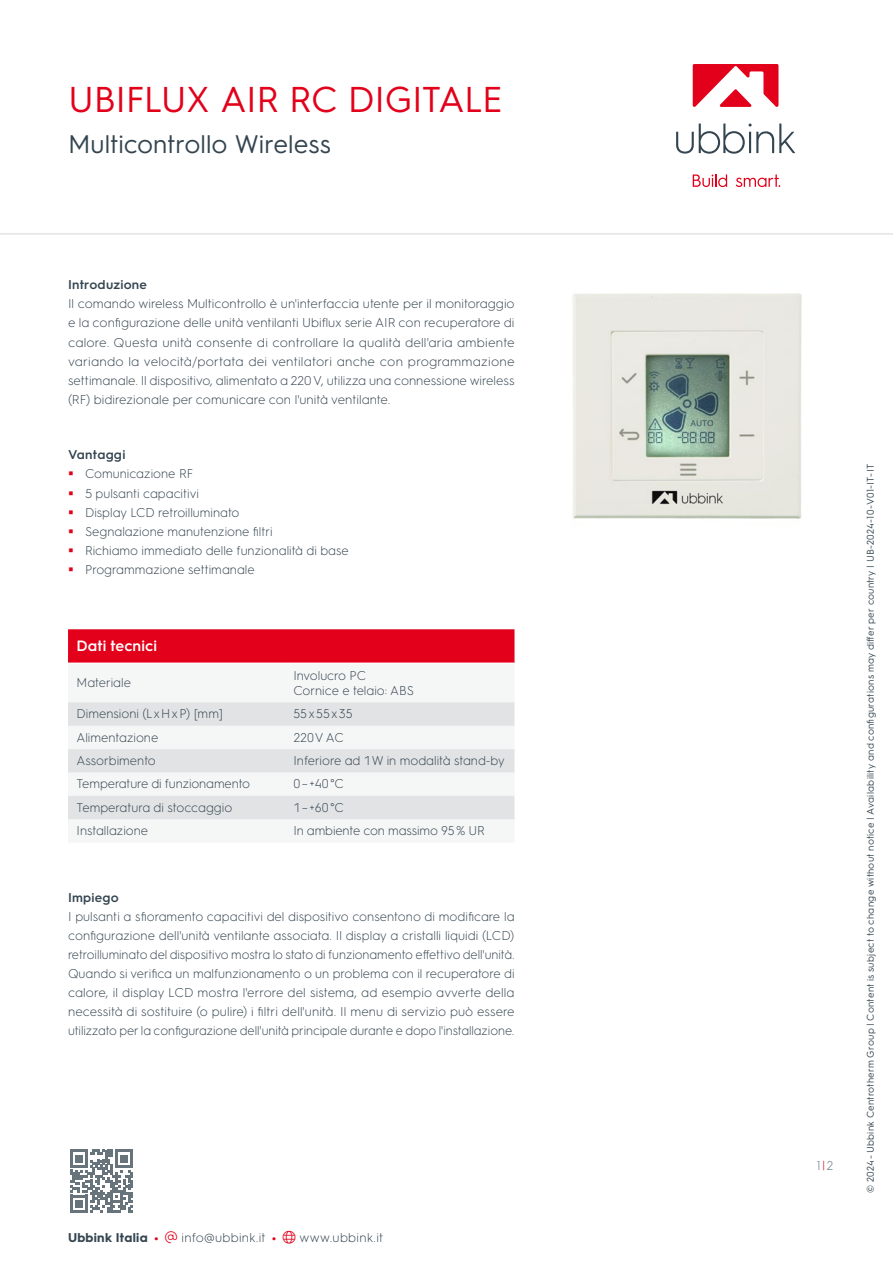
<style>
.page{position:relative;width:893px;height:1263px;background:#fff}
.page>*{position:absolute;margin:0;border:0;box-sizing:border-box;transform-origin:0 0}
.t1{font:36px "HGS3";letter-spacing:-.02em;color:#e2001a}
.t2{font:25.5px "HGS3";color:#344550}
.t3{font:600 15px "HGS3";letter-spacing:.005em;color:#fff}
.t4{font:300 12.75px/19.2px "HGS3";color:#344550;text-align:justify}
.t5{font:300 12.75px "HGS3";letter-spacing:.02em;color:#344550}
.t6{font:600 12.75px "HGS3";letter-spacing:.02em;color:#344550}
.t7{font:700 12.75px "HGS3";letter-spacing:.02em;color:#344550}
.t8{font:300 12.75px "HGS3";color:#67747c}
.t9{font:9.75px "HGS3";letter-spacing:.03em;color:#344550}
.s1{color:#e2001a}
.s2{font-weight:700;color:#e2001a}
</style>
<div class="page">
<svg style="left:676px;top:124px;width:119px;height:30px"></svg>
<svg style="left:693px;top:174px;width:34px;height:13px"></svg>
<svg style="left:736px;top:174px;width:44px;height:13px"></svg>
<svg style="left:693px;top:64px;width:85px;height:43px"></svg>
<hr style="left:0;top:233px;width:893px;height:2px;background:#e1e3e5">
<svg style="left:70px;top:1150px;width:63px;height:62px"></svg>
<img style="left:572px;top:293px;width:230px;height:226px">
<div style="left:68px;top:629px;width:446px;height:33px;background:#e2001a"></div>
<svg style="left:68px;top:819px;width:446px;height:1px"></svg>
<svg style="left:68px;top:702px;width:446px;height:117px;fill:#e1e3e5"></svg>
<h1 class="t1" style="left:68px;top:74px;width:436px">UBIFLUX AIR RC DIGITALE</h1>
<h2 class="t2" style="left:68px;top:126px;width:265px">Multicontrollo Wireless</h2>
<p class="t6" style="left:68px;top:276px;width:81px">Introduzione</p>
<p class="t4" style="left:68px;top:293px;width:448px">Il comando wireless Multicontrollo è un'interfaccia utente per il monitoraggio e la configurazione delle unità ventilanti Ubiflux serie AIR con recuperatore di calore. Questa unità consente di controllare la qualità dell'aria ambiente variando la velocità/portata dei ventilatori anche con programmazione settimanale. Il dispositivo, alimentato a 220 V, utilizza una connessione wireless (RF) bidirezionale per comunicare con l'unità ventilante.</p>
<p class="t6" style="left:68px;top:446px;width:59px">Vantaggi</p>
<p class="t4" style="left:68px;top:464px;width:127px"><span class="s1">▪</span> Comunicazione RF</p>
<p class="t4" style="left:68px;top:483px;width:132px"><span class="s1">▪</span> 5 pulsanti capacitivi</p>
<p class="t4" style="left:68px;top:502px;width:173px"><span class="s1">▪</span> Display LCD retroilluminato</p>
<p class="t4" style="left:68px;top:521px;width:206px"><span class="s1">▪</span> Segnalazione manutenzione filtri</p>
<p class="t4" style="left:68px;top:540px;width:282px"><span class="s1">▪</span> Richiamo immediato delle funzionalità di base</p>
<p class="t4" style="left:68px;top:559px;width:188px"><span class="s1">▪</span> Programmazione settimanale</p>
<p class="t3" style="left:77px;top:635px;width:82px">Dati tecnici</p>
<p class="t4" style="left:77px;top:673px;width:56px">Materiale</p>
<p class="t4" style="left:293px;top:667px;width:122px;line-height:14.9px">Involucro PC<br>Cornice e telaio: ABS</p>
<p class="t4" style="left:77px;top:703px;width:148px">Dimensioni (L x H x P) [mm]</p>
<p class="t4" style="left:293px;top:703px;width:61px">55 x 55 x 35</p>
<p class="t4" style="left:77px;top:727px;width:83px">Alimentazione</p>
<p class="t4" style="left:293px;top:727px;width:52px">220 V AC</p>
<p class="t4" style="left:77px;top:750px;width:81px">Assorbimento</p>
<p class="t4" style="left:293px;top:750px;width:213px">Inferiore ad 1 W in modalità stand-by</p>
<p class="t4" style="left:77px;top:774px;width:175px">Temperature di funzionamento</p>
<p class="t4" style="left:293px;top:774px;width:52px">0 – +40 °C</p>
<p class="t4" style="left:77px;top:797px;width:157px">Temperatura di stoccaggio</p>
<p class="t4" style="left:293px;top:797px;width:52px">1 – +60 °C</p>
<p class="t4" style="left:77px;top:820px;width:73px">Installazione</p>
<p class="t4" style="left:293px;top:820px;width:193px">In ambiente con massimo 95 % UR</p>
<p class="t6" style="left:68px;top:888px;width:52px">Impiego</p>
<p class="t4" style="left:68px;top:906px;width:448px">I pulsanti a sfioramento capacitivi del dispositivo consentono di modificare la configurazione dell'unità ventilante associata. Il display a cristalli liquidi (LCD) retroilluminato del dispositivo mostra lo stato di funzionamento effettivo dell'unità.<br>Quando si verifica un malfunzionamento o un problema con il recuperatore di calore, il display LCD mostra l'errore del sistema, ad esempio avverte della necessità di sostituire (o pulire) i filtri dell'unità. Il menu di servizio può essere utilizzato per la configurazione dell'unità principale durante e dopo l'installazione.</p>
<p class="t7" style="left:68px;top:1228px;width:92px">Ubbink Italia <span class="s1">•</span></p>
<p class="t5" style="left:182px;top:1228px;width:96px">info@ubbink.it <span class="s2">•</span></p>
<p class="t5" style="left:300px;top:1228px;width:85px">www.ubbink.it</p>
<p class="t8" style="left:817px;top:1157px;width:18px">1<span class="s1">|</span> 2</p>
<p class="t9" style="left:864px;top:1193px;width:730px;rotate:-90deg">© 2024 - Ubbink Centrotherm Group | Content is subject to change without notice | Availability and configurations may differ per country | UB-2024-10-V01-IT-IT</p>
</div>
